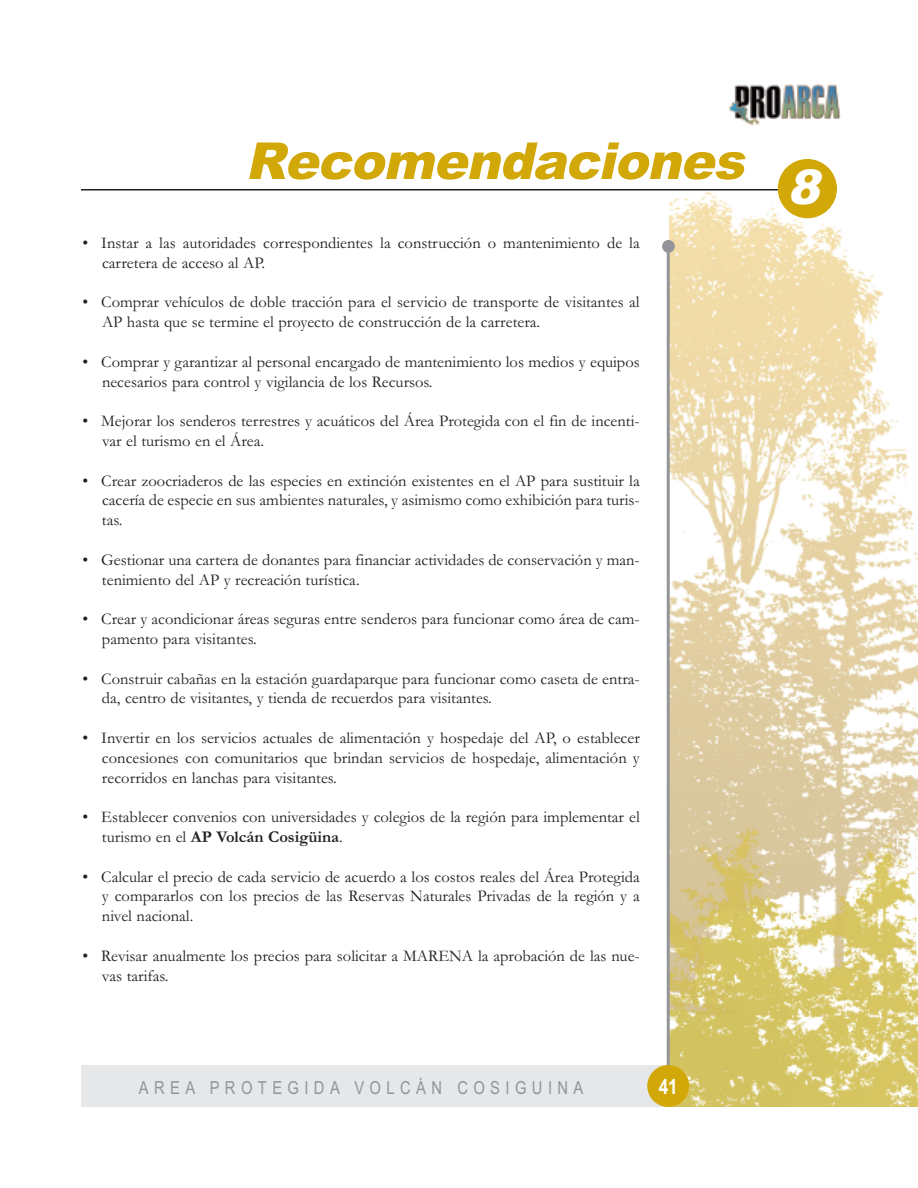
<style>
.page{position:relative;width:918px;height:1188px;background:#fff}
.page>*{position:absolute;margin:0;border:0;box-sizing:border-box;transform-origin:0 0}
.t1{font:italic 900 51px "Arial";color:#d2a808}
.t2{font:italic 900 48px "Arial";color:#fff}
.t3{font:700 21px "Arial Narrow";color:#fff}
.t4{font:18px "Arial Narrow";letter-spacing:.3em;color:#939598}
.t5{font:16.5px/19.8px "Garamond";color:#231f20}
.s1{font-weight:700}
</style>
<div class="page">
<div style="left:81px;top:1065px;width:587px;height:42px;background:#e6e7e9"></div>
<img style="left:670px;top:159px;width:247px;height:948px">
<img style="left:728px;top:83px;width:113px;height:43px">
<hr style="left:667px;top:252px;width:3px;height:815px;background:#939598">
<div style="left:647px;top:1065px;width:42px;height:42px;background:#d2a808;border-radius:50%"></div>
<hr style="left:81px;top:189px;width:700px;height:1px;background:#231f20">
<div style="left:778px;top:159px;width:59px;height:59px;background:#d2a808;border-radius:50%"></div>
<div style="left:662px;top:240px;width:13px;height:13px;background:#939598;border-radius:50%"></div>
<h1 class="t1" style="left:245px;top:132px;width:512px">Recomendaciones</h1>
<p class="t5" style="left:102px;top:232px;width:539px;text-indent:-20px">• Instar a las autoridades correspondientes la construcción o mantenimiento de la carretera de acceso al AP.</p>
<p class="t5" style="left:102px;top:292px;width:539px;text-indent:-20px">• Comprar vehículos de doble tracción para el servicio de transporte de visitantes al<br>AP hasta que se termine el proyecto de construcción de la carretera.</p>
<p class="t5" style="left:102px;top:351px;width:539px;text-indent:-20px">• Comprar y garantizar al personal encargado de mantenimiento los medios y equipos necesarios para control y vigilancia de los Recursos.</p>
<p class="t5" style="left:102px;top:411px;width:539px;text-indent:-20px">• Mejorar los senderos terrestres y acuáticos del Área Protegida con el fin de incenti&shy;var el turismo en el Área.</p>
<p class="t5" style="left:102px;top:470px;width:539px;text-align:justify;text-indent:-19px">• Crear zoocriaderos de las especies en extinción existentes en el AP para sustituir la cacería de especie en sus ambientes naturales, y asimismo como exhibición para turis&shy;tas.</p>
<p class="t5" style="left:102px;top:549px;width:539px;text-indent:-19px">• Gestionar una cartera de donantes para financiar actividades de conservación y man&shy;tenimiento del AP y recreación turística.</p>
<p class="t5" style="left:102px;top:609px;width:539px;text-indent:-20px">• Crear y acondicionar áreas seguras entre senderos para funcionar como área de cam&shy;pamento para visitantes.</p>
<p class="t5" style="left:102px;top:668px;width:539px;text-indent:-20px">• Construir cabañas en la estación guardaparque para funcionar como caseta de entra&shy;da, centro de visitantes, y tienda de recuerdos para visitantes.</p>
<p class="t5" style="left:102px;top:727px;width:539px;text-align:justify;text-indent:-20px">• Invertir en los servicios actuales de alimentación y hospedaje del AP, o establecer concesiones con comunitarios que brindan servicios de hospedaje, alimentación y recorridos en lanchas para visitantes.</p>
<p class="t5" style="left:102px;top:807px;width:539px;text-indent:-19px">• Establecer convenios con universidades y colegios de la región para implementar el turismo en el <span class="s1">AP Volcán Cosigüina</span>.</p>
<p class="t5" style="left:102px;top:866px;width:539px;text-align:justify;text-indent:-20px">• Calcular el precio de cada servicio de acuerdo a los costos reales del Área Protegida y compararlos con los precios de las Reservas Naturales Privadas de la región y a nivel nacional.</p>
<p class="t5" style="left:102px;top:945px;width:539px;text-indent:-20px">• Revisar anualmente los precios para solicitar a MARENA la aprobación de las nue&shy;vas tarifas.</p>
<p class="t4" style="left:139px;top:1077px;width:446px">AREA PROTEGIDA VOLCÁN COSIGUINA</p>
<p class="t3" style="left:659px;top:1074px;width:21px">41</p>
<h2 class="t2" style="left:788px;top:159px;width:45px">8</h2>
</div>
